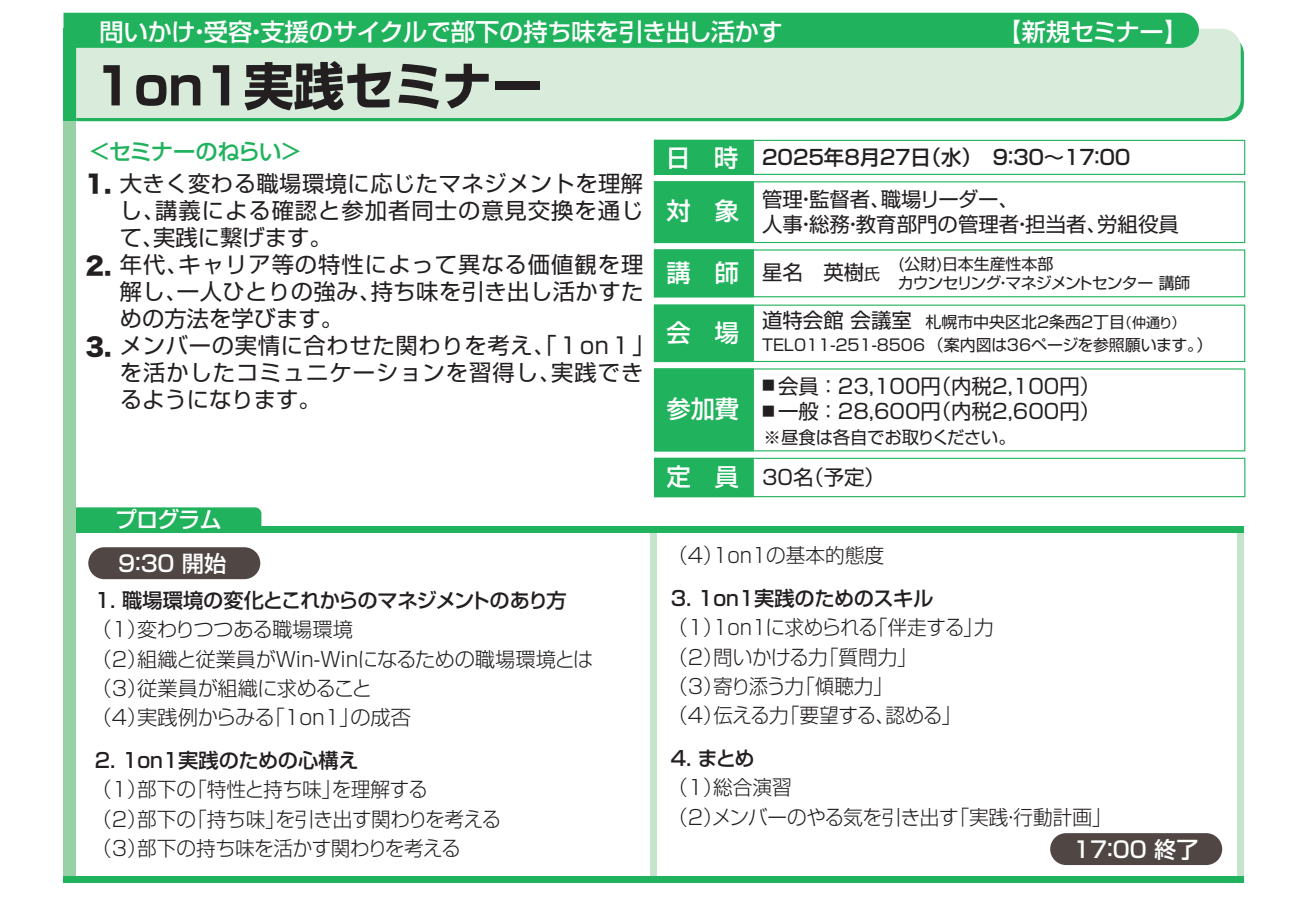
<style>
.page{position:relative;width:1308px;height:897px;background:#fff}
.page>*{position:absolute;margin:0;border:0;box-sizing:border-box;transform-origin:0 0}
.t1{font:51.07px "Shin Go Pro Bold 90 msp RKSJ H";letter-spacing:-.01em;color:#231f20}
.t2{font:24.3px "Shin Go Pro Medium 90 msp RKSJ H";letter-spacing:-.01em;color:#fff}
.t3{font:22.28px/27px "Shin Go Pro Regular 90 msp RKSJ H";letter-spacing:.03em;color:#231f20;text-align:justify}
.t4{font:22.28px "Shin Go Pro Medium 90 msp RKSJ H";letter-spacing:-.05em;color:#fff}
.t5{font:22.28px "Shin Go Pro Medium 90 msp RKSJ H";letter-spacing:-.045em;color:#20b25c}
.t6{font:20.47px/25.4px "Shin Go Pro Regular 90 msp RKSJ H";color:#231f20}
.t7{font:20.47px "Shin Go Pro Medium 90 msp RKSJ H";letter-spacing:-.125em;color:#231f20}
.t8{font:20.25px/29.2px "Shin Go Pro Light 90 msp RKSJ H";letter-spacing:-.02em;color:#231f20}
.t9{font:20.25px/29.2px "Shin Go Pro Light 90 msp RKSJ H";letter-spacing:-.05em;color:#231f20}
.t10{font:20.25px "Shin Go Pro Medium 90 msp RKSJ H";letter-spacing:-.025em;color:#231f20}
.t11{font:20.25px "Shin Go Pro Light 90 msp RKSJ H";color:#231f20}
.t12{font:17.55px "Shin Go Pro Regular 90 msp RKSJ H";letter-spacing:-.025em;color:#231f20}
.t13{font:15.97px/22.3px "Shin Go Pro Regular 90 msp RKSJ H";color:#231f20}
.t14{font:15.97px/19.1px "Shin Go Pro Regular 90 msp RKSJ H";letter-spacing:-.06em;color:#231f20}
.s1{font-family:"Hira Kaku Std W8 90 msp RKSJ H";font-size:24.3px}
.s2{font-size:24.3px;color:#fff}
.s3{font-family:"Shin Go Pro Medium 90 msp RKSJ H";font-size:24.3px;color:#fff}
.s4{font-size:15.97px}
.s5{font-size:20.47px}
.s6{font-size:13.95px}
</style>
<div class="page">
<div style="left:76px;top:42px;width:1167px;height:79px;background:#20b25c"></div>
<div style="left:76px;top:29px;width:1164px;height:89px;background:#d9ecdc"></div>
<div style="left:1237px;top:526px;width:7px;height:356px;background:#c6e4cb"></div>
<div style="left:650px;top:526px;width:7px;height:351px;background:#c6e4cb"></div>
<div style="left:64px;top:526px;width:1180px;height:7px;background:#20b25c"></div>
<div style="left:64px;top:507px;width:197px;height:26px;background:#20b25c;border-radius:6px"></div>
<div style="left:63px;top:29px;width:13px;height:853px;background:#98d1a5"></div>
<div style="left:63px;top:29px;width:13px;height:92px;background:#20b25c"></div>
<div style="left:64px;top:876px;width:1180px;height:6px;background:#20b25c"></div>
<div style="left:63px;top:13px;width:1135px;height:35px;background:#20b25c"></div>
<div style="left:88px;top:547px;width:172px;height:32px;background:#504744;border-radius:16px"></div>
<div style="left:1050px;top:833px;width:172px;height:31px;background:#504744;border-radius:16px"></div>
<div style="left:654px;top:181px;width:591px;height:62px;border:1px solid #20b25c"></div>
<div style="left:654px;top:182px;width:99px;height:60px;background:#20b25c"></div>
<div style="left:654px;top:181px;width:100px;height:62px;border:1px solid #20b25c"></div>
<div style="left:654px;top:140px;width:591px;height:35px;border:1px solid #20b25c"></div>
<div style="left:654px;top:140px;width:99px;height:34px;background:#20b25c"></div>
<div style="left:654px;top:140px;width:100px;height:35px;border:1px solid #20b25c"></div>
<div style="left:654px;top:249px;width:591px;height:48px;border:1px solid #20b25c"></div>
<div style="left:654px;top:250px;width:99px;height:47px;background:#20b25c"></div>
<div style="left:654px;top:249px;width:100px;height:48px;border:1px solid #20b25c"></div>
<div style="left:654px;top:369px;width:99px;height:82px;background:#20b25c"></div>
<div style="left:654px;top:368px;width:100px;height:83px;border:1px solid #20b25c"></div>
<div style="left:654px;top:304px;width:591px;height:58px;border:1px solid #20b25c"></div>
<div style="left:654px;top:305px;width:99px;height:56px;background:#20b25c"></div>
<div style="left:654px;top:304px;width:100px;height:58px;border:1px solid #20b25c"></div>
<div style="left:654px;top:457px;width:591px;height:40px;border:1px solid #20b25c"></div>
<div style="left:654px;top:458px;width:99px;height:38px;background:#20b25c"></div>
<div style="left:654px;top:458px;width:99px;height:39px;border:1px solid #20b25c"></div>
<p class="t2" style="left:99px;top:23px;width:684px">問いかけ・受容・支援のサイクルで部下の持ち味を引き出し活かす</p>
<p class="t2" style="left:997px;top:23px;width:193px">【新規セミナー】</p>
<h1 class="t1" style="left:89px;top:67px;width:455px">１on１実践セミナー</h1>
<p class="t5" style="left:89px;top:143px;width:215px">＜セミナーのねらい＞</p>
<p class="t3" style="left:120px;top:173px;width:525px;text-indent:-34px"><span class="s1">1.</span> 大きく変わる職場環境に応じたマネジメントを理解し、講義による確認と参加者同士の意見交換を通じて、実践に繋げます。</p>
<p class="t3" style="left:120px;top:254px;width:525px;text-indent:-34px"><span class="s1">2.</span> 年代、キャリア等の特性によって異なる価値観を理解し、一人ひとりの強み、持ち味を引き出し活かすための方法を学びます。</p>
<p class="t3" style="left:120px;top:335px;width:536px;text-align:left;text-indent:-34px"><span class="s1">3.</span> メンバーの実情に合わせた関わりを考え、「１on１」を活かしたコミュニケーションを習得し、実践できるようになります。</p>
<p class="t4" style="left:115px;top:511px;width:108px">プログラム</p>
<p class="t4" style="left:115px;top:555px;width:112px">９：３０ 開始</p>
<p class="t10" style="left:95px;top:592px;width:473px">1．職場環境の変化とこれからのマネジメントのあり方</p>
<p class="t8" style="left:91px;top:617px;width:503px">（1）変わりつつある職場環境<br>（2）組織と従業員がWin-Winになるための職場環境とは（3）従業員が組織に求めること<br>（4）実践例からみる「１on１」の成否</p>
<p class="t10" style="left:95px;top:752px;width:265px">2．１on１実践のための心構え</p>
<p class="t8" style="left:91px;top:777px;width:411px">（1）部下の「特性と持ち味」を理解する<br>（2）部下の「持ち味」を引き出す関わりを考える（3）部下の持ち味を活かす関わりを考える</p>
<p class="t7" style="left:666px;top:150px;width:468px"><span class="s2">日　時</span> 202５年8月２7日（水）　９：３０～１７：００</p>
<p class="t2" style="left:666px;top:202px;width:74px">対　象</p>
<p class="t6" style="left:762px;top:189px;width:418px">管理・監督者、職場リーダー、<br>人事・総務・教育部門の管理者・担当者、労組役員</p>
<p class="t6" style="left:666px;top:262px;width:215px"><span class="s3">講　師</span> 星名　英樹<span class="s4">氏</span></p>
<p class="t14" style="left:898px;top:256px;width:294px">(公財)日本生産性本部<br>カウンセリング・マネジメントセンター 講師</p>
<p class="t2" style="left:666px;top:324px;width:74px">会　場</p>
<p class="t13" style="left:762px;top:313px;width:452px"><span class="s5">道特会館 会議室</span> 札幌市中央区北2条西2丁目<span class="s6">（仲通り）<br></span>TEL011-251-8506 （案内図は36ページを参照願います。）</p>
<p class="t2" style="left:666px;top:400px;width:74px">参加費</p>
<p class="t6" style="left:762px;top:376px;width:339px"><sup>■</sup> 会員 ：23,100円（内税2，100円）</p>
<p class="t6" style="left:762px;top:401px;width:339px"><sup>■</sup> 一般 ：28,600円（内税2，600円）</p>
<p class="t12" style="left:763px;top:431px;width:254px">※昼食は各自でお取りください。</p>
<p class="t6" style="left:666px;top:467px;width:220px"><span class="s3">定　員</span> 30名（予定）</p>
<p class="t11" style="left:667px;top:548px;width:218px">（4）１on１の基本的態度</p>
<p class="t10" style="left:670px;top:591px;width:264px">3．１on１実践のためのスキル</p>
<p class="t9" style="left:667px;top:616px;width:328px">（1）１on１に求められる「伴走する」力（2）問いかける力「質問力」<br>（3）寄り添う力「傾聴力」<br>（4）伝える力「要望する、認める」</p>
<p class="t10" style="left:670px;top:750px;width:86px">4．まとめ</p>
<p class="t8" style="left:667px;top:775px;width:446px">（1）総合演習<br>（2）メンバーのやる気を引き出す「実践・行動計画」</p>
<p class="t4" style="left:1073px;top:841px;width:127px">17：00 終了</p>
</div>
